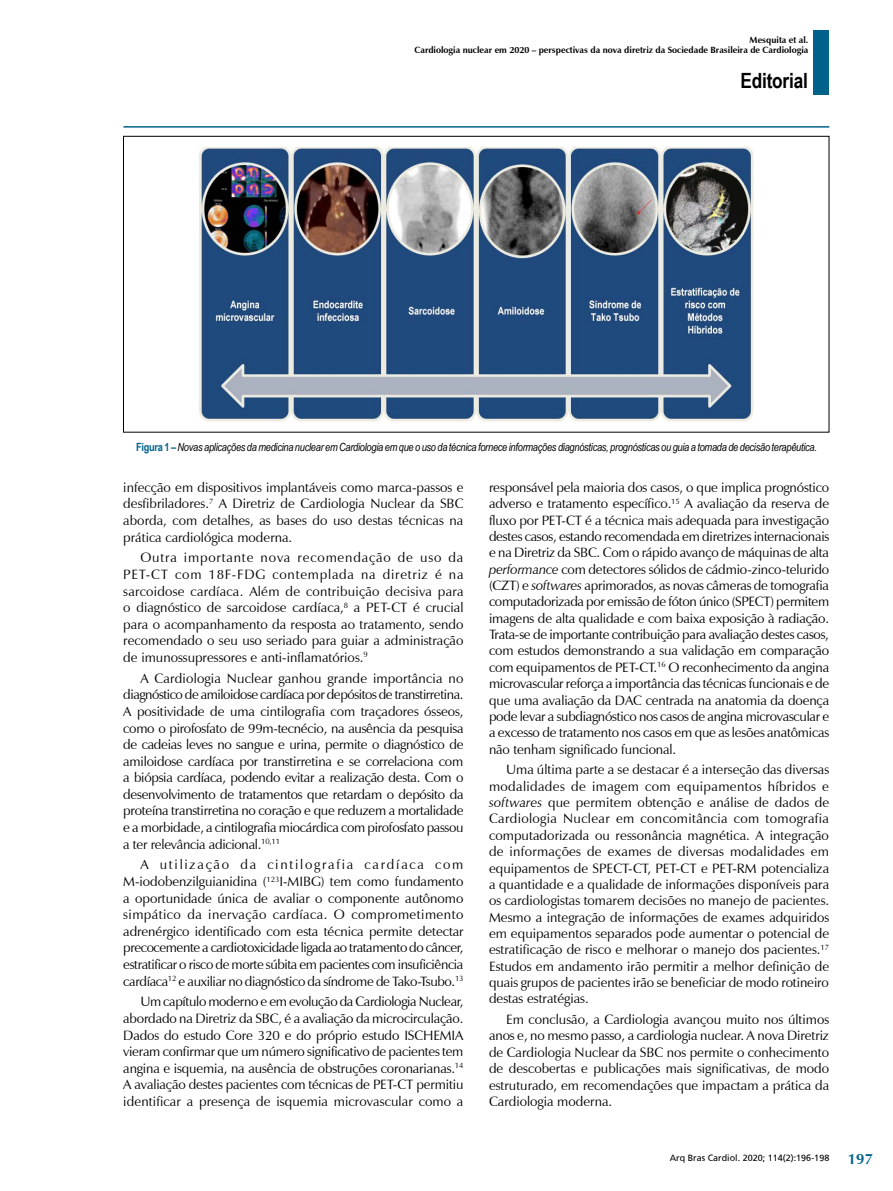
<style>
.page{position:relative;width:893px;height:1191px;background:#fff}
.page>*{position:absolute;margin:0;border:0;box-sizing:border-box;transform-origin:0 0}
.t1{font:700 21px "Arial Narrow";letter-spacing:-.01em;color:#000}
.t2{font:700 15px "Zapf Humanist 601 BT";color:#00628b}
.t3{font:13.5px/16.4px "Zapf Humanist 601 BT";color:#000;text-align:justify}
.t4{font:italic 11.25px "Arial Narrow";letter-spacing:-.02em;color:#000}
.t5{font:700 9px/10.8px "Zapf Humanist 601 BT";color:#000;text-align:right}
.t6{font:9px "Frutiger";color:#000}
.s1{font-weight:700;font-style:normal;color:#00628b}
.s2{font-style:italic}
</style>
<div class="page">
<hr style="left:123px;top:126px;width:706px;height:2px;background:#00628b">
<div style="left:813px;top:30px;width:16px;height:64px;background:#00628b"></div>
<img style="left:199px;top:146px;width:555px;height:276px">
<p class="t5" style="left:414px;top:34px;width:395px">Mesquita et al.<br>Cardiologia nuclear em 2020 – perspectivas da nova diretriz da Sociedade Brasileira de Cardiologia</p>
<h1 class="t1" style="left:741px;top:65px;width:69px">Editorial</h1>
<p class="t4" style="left:136px;top:439px;width:682px"><span class="s1">Figura 1 –</span> Novas aplicações da medicina nuclear em Cardiologia em que o uso da técnica fornece informações diagnósticas, prognósticas ou guia a tomada de decisão terapêutica.</p>
<p class="t3" style="left:123px;top:479px;width:342px">infecção em dispositivos implantáveis como marca-passos e desfibriladores.<sup>7</sup> A Diretriz de Cardiologia Nuclear da SBC aborda, com detalhes, as bases do uso destas técnicas na prática cardiológica moderna.</p>
<p class="t3" style="left:123px;top:549px;width:342px;text-indent:17px">Outra importante nova recomendação de uso da PET-CT com 18F-FDG contemplada na diretriz é na sarcoidose cardíaca. Além de contribuição decisiva para o diagnóstico de sarcoidose cardíaca,<sup>8</sup> a PET-CT é crucial para o acompanhamento da resposta ao tratamento, sendo recomendado o seu uso seriado para guiar a administração de imunossupressores e anti-inflamatórios.<sup>9</sup></p>
<p class="t3" style="left:123px;top:670px;width:342px;text-indent:17px">A Cardiologia Nuclear ganhou grande importância no diagnóstico de amiloidose cardíaca por depósitos de transtirretina.<br>A positividade de uma cintilografia com traçadores ósseos, como o pirofosfato de 99m-tecnécio, na ausência da pesquisa de cadeias leves no sangue e urina, permite o diagnóstico de amiloidose cardíaca por transtirretina e se correlaciona com a biópsia cardíaca, podendo evitar a realização desta. Com o desenvolvimento de tratamentos que retardam o depósito da proteína transtirretina no coração e que reduzem a mortalidade e a morbidade, a cintilografia miocárdica com pirofosfato passou a ter relevância adicional.<sup>10,11</sup></p>
<p class="t3" style="left:123px;top:856px;width:342px;text-indent:17px">A utilização da cintilografia cardíaca com M-iodobenzilguianidina (<sup>123</sup>I-MIBG) tem como fundamento a oportunidade única de avaliar o componente autônomo simpático da inervação cardíaca. O comprometimento adrenérgico identificado com esta técnica permite detectar precocemente a cardiotoxicidade ligada ao tratamento do câncer, estratificar o risco de morte súbita em pacientes com insuficiência cardíaca<sup>12</sup> e auxiliar no diagnóstico da síndrome de Tako-Tsubo.<sup>13</sup></p>
<p class="t3" style="left:123px;top:993px;width:342px;text-indent:17px">Um capítulo moderno e em evolução da Cardiologia Nuclear, abordado na Diretriz da SBC, é a avaliação da microcirculação.<br>Dados do estudo Core 320 e do próprio estudo ISCHEMIA vieram confirmar que um número significativo de pacientes tem angina e isquemia, na ausência de obstruções coronarianas.<sup>14<br></sup>A avaliação destes pacientes com técnicas de PET-CT permitiu identificar a presença de isquemia microvascular como a</p>
<p class="t3" style="left:489px;top:479px;width:342px">responsável pela maioria dos casos, o que implica prognóstico adverso e tratamento específico.<sup>15</sup> A avaliação da reserva de fluxo por PET-CT é a técnica mais adequada para investigação destes casos, estando recomendada em diretrizes internacionais e na Diretriz da SBC. Com o rápido avanço de máquinas de alta <span class="s2">performance</span> com detectores sólidos de cádmio-zinco-telurido (CZT) e <span class="s2">softwares</span> aprimorados, as novas câmeras de tomografia computadorizada por emissão de fóton único (SPECT) permitem imagens de alta qualidade e com baixa exposição à radiação.<br>Trata-se de importante contribuição para avaliação destes casos, com estudos demonstrando a sua validação em comparação com equipamentos de PET-CT.<sup>16</sup> O reconhecimento da angina microvascular reforça a importância das técnicas funcionais e de que uma avaliação da DAC centrada na anatomia da doença pode levar a subdiagnóstico nos casos de angina microvascular e a excesso de tratamento nos casos em que as lesões anatômicas não tenham significado funcional.</p>
<p class="t3" style="left:489px;top:761px;width:342px;text-indent:17px">Uma última parte a se destacar é a interseção das diversas modalidades de imagem com equipamentos híbridos e <span class="s2">softwares</span> que permitem obtenção e análise de dados de Cardiologia Nuclear em concomitância com tomografia computadorizada ou ressonância magnética. A integração de informações de exames de diversas modalidades em equipamentos de SPECT-CT, PET-CT e PET-RM potencializa a quantidade e a qualidade de informações disponíveis para os cardiologistas tomarem decisões no manejo de pacientes.<br>Mesmo a integração de informações de exames adquiridos em equipamentos separados pode aumentar o potencial de estratificação de risco e melhorar o manejo dos pacientes.<sup>17<br></sup>Estudos em andamento irão permitir a melhor definição de quais grupos de pacientes irão se beneficiar de modo rotineiro destas estratégias.</p>
<p class="t3" style="left:489px;top:1011px;width:342px;text-indent:17px">Em conclusão, a Cardiologia avançou muito nos últimos anos e, no mesmo passo, a cardiologia nuclear. A nova Diretriz de Cardiologia Nuclear da SBC nos permite o conhecimento de descobertas e publicações mais significativas, de modo estruturado, em recomendações que impactam a prática da Cardiologia moderna.</p>
<p class="t6" style="left:670px;top:1153px;width:161px">Arq Bras Cardiol. 2020; 114(2):196-198</p>
<p class="t2" style="left:848px;top:1149px;width:26px">197</p>
</div>
